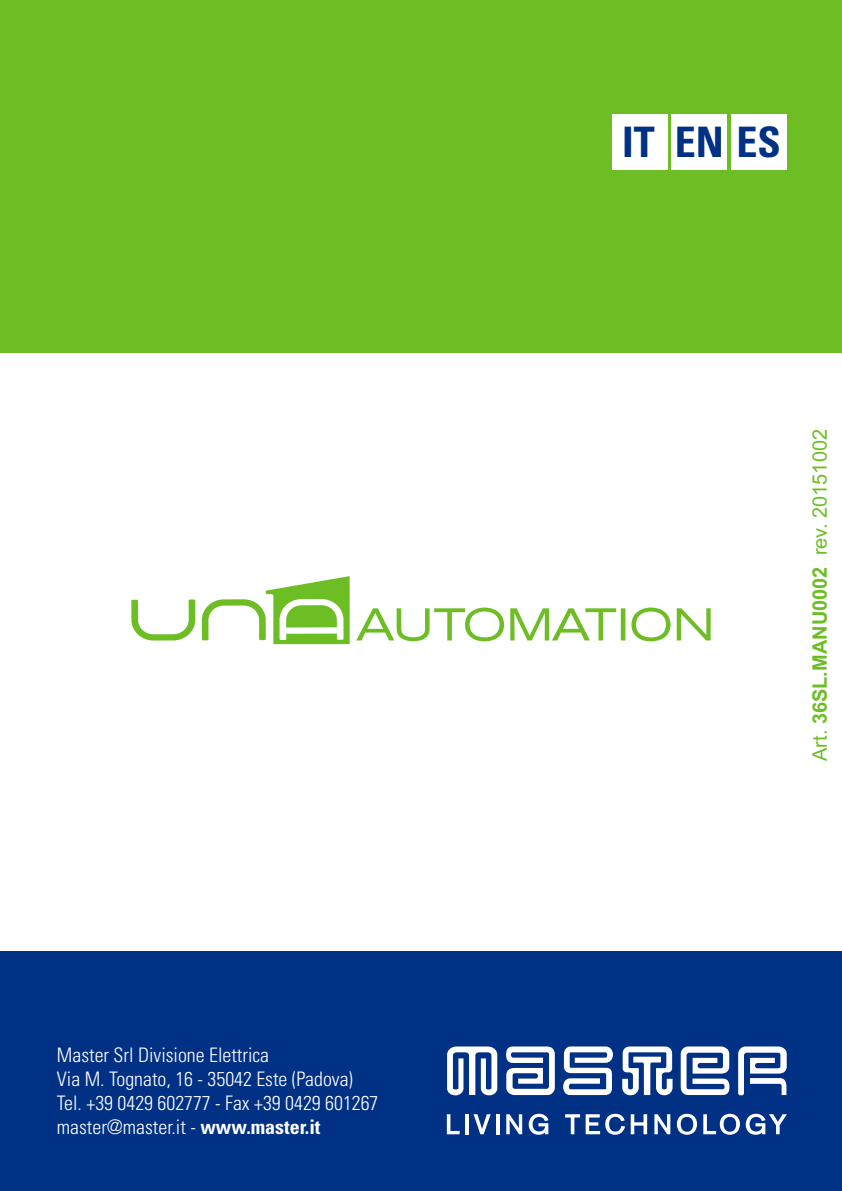
<style>
.page{position:relative;width:842px;height:1191px;background:#fff}
.page>*{position:absolute;margin:0;border:0;box-sizing:border-box;transform-origin:0 0}
.t1{font:700 condensed 42px "Univers LT Std";color:#003184}
.t2{font:300 condensed 20px/24.2px "Univers LT Std";color:#fff}
.t3{font:20px "Arial";color:#6dbd24}
.s1{font-weight:700}
</style>
<div class="page">
<div style="left:0;top:0;width:842px;height:352px;background:#6dbd24"></div>
<div style="left:0;top:951px;width:842px;height:240px;background:#003184"></div>
<svg style="left:447px;top:1046px;width:50px;height:49px"></svg>
<svg style="left:622px;top:1046px;width:50px;height:49px"></svg>
<svg style="left:506px;top:1046px;width:49px;height:49px"></svg>
<svg style="left:681px;top:1046px;width:48px;height:49px"></svg>
<svg style="left:563px;top:1046px;width:50px;height:49px"></svg>
<svg style="left:738px;top:1046px;width:49px;height:49px"></svg>
<svg style="left:447px;top:1114px;width:13px;height:20px"></svg>
<hr style="left:465px;top:1114px;width:4px;height:20px;background:#fff">
<svg style="left:474px;top:1114px;width:17px;height:20px"></svg>
<hr style="left:496px;top:1114px;width:3px;height:20px;background:#fff">
<svg style="left:506px;top:1114px;width:16px;height:20px"></svg>
<svg style="left:529px;top:1113px;width:20px;height:21px"></svg>
<svg style="left:565px;top:1114px;width:15px;height:20px"></svg>
<svg style="left:586px;top:1113px;width:39px;height:21px"></svg>
<svg style="left:631px;top:1114px;width:16px;height:20px"></svg>
<svg style="left:654px;top:1114px;width:16px;height:20px"></svg>
<svg style="left:677px;top:1113px;width:20px;height:21px"></svg>
<svg style="left:703px;top:1113px;width:37px;height:21px"></svg>
<svg style="left:746px;top:1113px;width:41px;height:21px"></svg>
<div style="left:671px;top:114px;width:56px;height:56px;background:#fff"></div>
<div style="left:612px;top:114px;width:56px;height:56px;background:#fff"></div>
<div style="left:731px;top:114px;width:56px;height:56px;background:#fff"></div>
<svg style="left:131px;top:576px;width:580px;height:68px"></svg>
<p class="t2" style="left:57px;top:1045px;width:323px">Master Srl Divisione Elettrica<br>Via M. Tognato, 16 - 35042 Este (Padova)<br>Tel. +39 0429 602777 - Fax +39 0429 601267 master@master.it - <span class="s1">www.master.it</span></p>
<h1 class="t1" style="left:622px;top:127px;width:160px">IT EN ES</h1>
<p class="t3" style="left:812px;top:761px;width:333px;rotate:-90deg">Art. <span class="s1">36SL.MANU0002</span> rev. 20151002</p>
</div>
